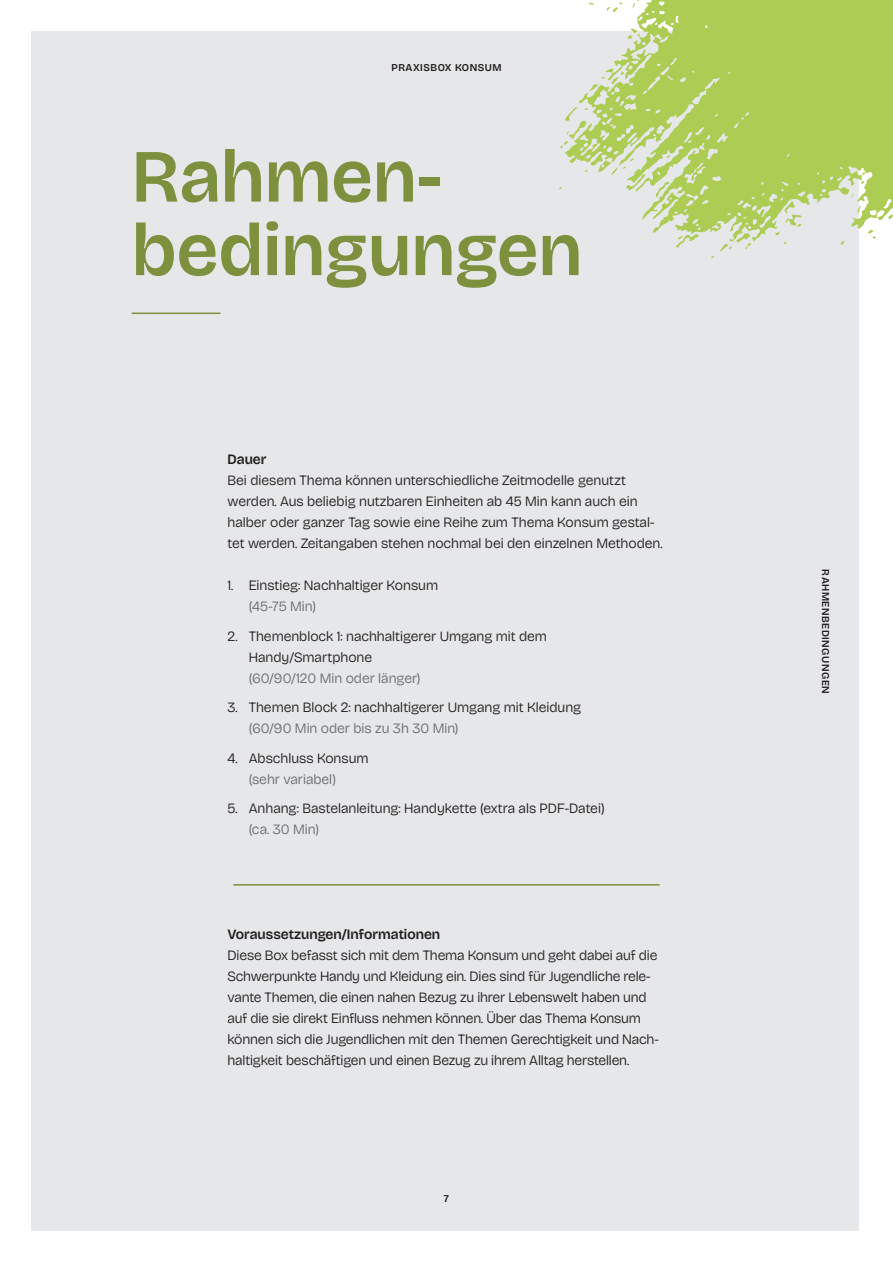
<style>
.page{position:relative;width:893px;height:1263px;background:#fff}
.page>*{position:absolute;margin:0;border:0;box-sizing:border-box;transform-origin:0 0}
.t1{font:600 75px/73.5px "Bricolage Grotesque 28 pt";color:#7d903d}
.t2{font:300 14.25px/21px "Bricolage Grotesque 28 pt";letter-spacing:-.005em;color:#231f20}
.t3{font:600 14.25px "Bricolage Grotesque 28 pt";color:#231f20}
.t4{font:600 10.5px "Bricolage Grotesque 28 pt";letter-spacing:.05em;color:#231f20}
.s1{color:#6c6d70}
</style>
<div class="page">
<div style="left:32px;top:32px;width:827px;height:1199px;background:#e6e7e9"></div>
<hr style="left:233px;top:884px;width:427px;height:1px;background:#7d903d">
<hr style="left:132px;top:313px;width:88px;height:1px;background:#7d903d">
<svg style="left:564px;top:0;width:329px;height:248px;fill:#adcc54"></svg>
<svg style="left:656px;top:182px;width:13px;height:15px"></svg>
<svg style="left:857px;top:206px;width:4px;height:7px"></svg>
<svg style="left:840px;top:241px;width:4px;height:4px"></svg>
<svg style="left:676px;top:234px;width:23px;height:13px"></svg>
<svg style="left:775px;top:201px;width:26px;height:34px"></svg>
<svg style="left:588px;top:3px;width:6px;height:2px"></svg>
<svg style="left:868px;top:230px;width:8px;height:9px"></svg>
<svg style="left:861px;top:172px;width:6px;height:12px"></svg>
<svg style="left:633px;top:0;width:8px;height:8px"></svg>
<svg style="left:590px;top:69px;width:34px;height:22px"></svg>
<svg style="left:627px;top:28px;width:13px;height:11px"></svg>
<svg style="left:720px;top:233px;width:31px;height:19px"></svg>
<svg style="left:560px;top:107px;width:28px;height:42px"></svg>
<svg style="left:607px;top:2px;width:15px;height:10px"></svg>
<svg style="left:598px;top:158px;width:47px;height:32px"></svg>
<p class="t4" style="left:391px;top:59px;width:112px">PRAXISBOX KONSUM</p>
<p class="t1" style="left:132px;top:137px;width:452px">Rahmen&shy;bedingungen</p>
<p class="t3" style="left:227px;top:448px;width:41px">Dauer</p>
<p class="t2" style="left:227px;top:469px;width:437px">Bei diesem Thema können unterschiedliche Zeitmodelle genutzt werden. Aus beliebig nutzbaren Einheiten ab 45 Min kann auch ein halber oder ganzer Tag sowie eine Reihe zum Thema Konsum gestal&shy;tet werden. Zeitangaben stehen nochmal bei den einzelnen Methoden.</p>
<p class="t2" style="left:249px;top:574px;width:191px;text-indent:-21px">1. Einstieg: Nachhaltiger Konsum <span class="s1">(45-75 Min)</span></p>
<p class="t2" style="left:249px;top:625px;width:300px;text-indent:-21px">2. Themenblock 1: nachhaltigerer Umgang mit dem<br>Handy/Smartphone<br><span class="s1">(60/90/120 Min oder länger)</span></p>
<p class="t2" style="left:249px;top:696px;width:334px;text-indent:-21px">3. Themen Block 2: nachhaltigerer Umgang mit Kleidung <span class="s1">(60/90 Min oder bis zu 3h 30 Min)</span></p>
<p class="t2" style="left:249px;top:747px;width:121px;text-indent:-21px">4. Abschluss Konsum <span class="s1">(sehr variabel)</span></p>
<p class="t2" style="left:249px;top:797px;width:357px;text-indent:-21px">5. Anhang: Bastelanleitung: Handykette (extra als PDF-Datei) <span class="s1">(ca. 30 Min)</span></p>
<p class="t3" style="left:227px;top:923px;width:214px">Voraussetzungen/Informationen</p>
<p class="t2" style="left:227px;top:944px;width:433px">Diese Box befasst sich mit dem Thema Konsum und geht dabei auf die Schwerpunkte Handy und Kleidung ein. Dies sind für Jugendliche rele&shy;vante Themen, die einen nahen Bezug zu ihrer Lebenswelt haben und auf die sie direkt Einfluss nehmen können. Über das Thema Konsum können sich die Jugendlichen mit den Themen Gerechtigkeit und Nach&shy;haltigkeit beschäftigen und einen Bezug zu ihrem Alltag herstellen.</p>
<p class="t4" style="left:444px;top:1190px;width:7px">7</p>
<p class="t4" style="left:834px;top:569px;width:126px;rotate:90deg">RAHMENBEDINGUNGEN</p>
</div>
